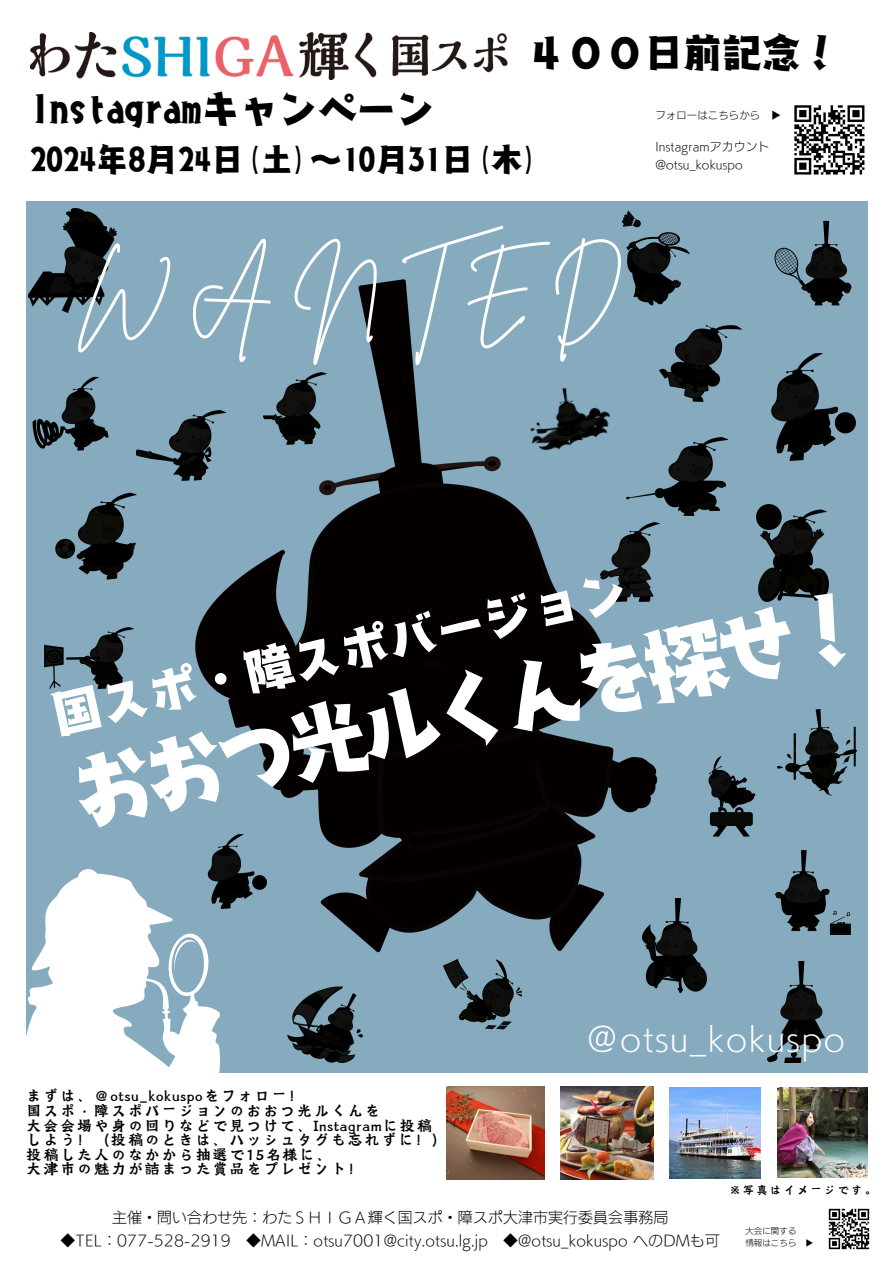
<style>
.page{position:relative;width:894px;height:1264px;background:#fff}
.page>*{position:absolute;margin:0;border:0;box-sizing:border-box;transform-origin:0 0}
.t1{font:84px "TT Gospel EB";color:#fff}
.t2{font:77.85px "Brittany Signature";letter-spacing:.26em;color:#fff}
.t3{font:49.5px "TT Gospel EB";color:#fff}
.t4{font:40.35px "TT Gospel EB";letter-spacing:-.03em;color:#000}
.t5{font:32.85px "TT Gospel EB";color:#000}
.t6{font:32.85px "UD Kakugo Large Pr 6 N L";letter-spacing:.05em;color:#fff}
.t7{font:18px "Canva Tide Kaplan JP";letter-spacing:.04em;color:#000}
.t8{font:14.85px "UD Kakugo Large Pr 6 N L";letter-spacing:.015em;color:#000}
.t9{font:13.5px "Canva Tide Kaplan JP";letter-spacing:.1em;color:#000}
.t10{font:11.85px "UD Kakugo Large Pr 6 N L";letter-spacing:.015em;color:#000}
.t11{font:10.35px "UD Kakugo Large Pr 6 N L";letter-spacing:.015em;color:#000}
.t12{font:8.4px "UD Kakugo Large Pr 6 N L";letter-spacing:.015em;color:#000}
</style>
<div class="page">
<div style="left:26px;top:202px;width:841px;height:870px;background:#86aabe"></div>
<img style="left:181px;top:279px;width:501px;height:716px">
<svg style="left:26px;top:841px;width:262px;height:232px"></svg>
<img style="left:708px;top:756px;width:48px;height:81px">
<img style="left:511px;top:363px;width:113px;height:113px">
<img style="left:32px;top:376px;width:77px;height:75px">
<img style="left:774px;top:220px;width:77px;height:86px">
<img style="left:615px;top:210px;width:75px;height:102px">
<img style="left:777px;top:709px;width:79px;height:86px">
<img style="left:29px;top:209px;width:87px;height:103px">
<img style="left:200px;top:834px;width:66px;height:74px">
<img style="left:771px;top:354px;width:84px;height:107px">
<img style="left:288px;top:986px;width:74px;height:76px">
<img style="left:775px;top:850px;width:75px;height:84px">
<img style="left:442px;top:952px;width:80px;height:78px">
<img style="left:137px;top:410px;width:89px;height:70px">
<img style="left:600px;top:522px;width:59px;height:79px">
<img style="left:263px;top:373px;width:63px;height:72px">
<img style="left:626px;top:437px;width:101px;height:79px">
<img style="left:659px;top:325px;width:81px;height:77px">
<img style="left:642px;top:898px;width:64px;height:94px">
<img style="left:45px;top:628px;width:88px;height:60px">
<img style="left:756px;top:504px;width:72px;height:97px">
<img style="left:767px;top:961px;width:57px;height:101px">
<img style="left:55px;top:465px;width:91px;height:115px">
<img style="left:777px;top:1087px;width:90px;height:90px">
<img style="left:669px;top:1087px;width:91px;height:91px">
<img style="left:560px;top:1086px;width:93px;height:93px">
<img style="left:446px;top:1086px;width:98px;height:93px">
<img style="left:30px;top:32px;width:478px;height:48px">
<img style="left:794px;top:105px;width:71px;height:70px">
<img style="left:828px;top:1208px;width:42px;height:42px">
<p class="t4" style="left:526px;top:33px;width:315px">４００日前記念！</p>
<p class="t4" style="left:30px;top:88px;width:407px">Instagramキャンペーン</p>
<p class="t5" style="left:30px;top:143px;width:511px">2024年8月 24日 (土)～10月 31日 (木)</p>
<p class="t2" style="left:78px;top:243px;width:540px">WANTED</p>
<p class="t11" style="left:655px;top:110px;width:127px">フォローはこちらから ▶</p>
<p class="t10" style="left:655px;top:141px;width:116px">Instagramアカウント</p>
<p class="t10" style="left:655px;top:158px;width:89px">@otsu_kokuspo</p>
<h1 class="t3" style="left:47px;top:689px;width:590px;rotate:-12deg">国スポ・障スポバージョン</h1>
<p class="t1" style="left:63px;top:753px;width:817px;rotate:-12deg">おおつ光ルくんを探せ！</p>
<p class="t7" style="left:26px;top:1086px;width:280px">まずは、＠otsu_kokuspoをフォロー！</p>
<h2 class="t7" style="left:26px;top:1101px;width:356px">国スポ・障スポバージョンのおおつ光ルくんを</h2>
<p class="t7" style="left:26px;top:1116px;width:408px">大会会場や身の回りなどで見つけて、Instagramに投稿</p>
<p class="t7" style="left:26px;top:1130px;width:423px">しよう！（投稿のときは、ハッシュタグも忘れずに！）</p>
<p class="t7" style="left:26px;top:1145px;width:308px">投稿した人のなかから抽選で15名様に、</p>
<p class="t7" style="left:26px;top:1160px;width:339px">大津市の魅力が詰まった賞品をプレゼント！</p>
<p class="t6" style="left:585px;top:1021px;width:260px">＠otsu_kokuspo</p>
<p class="t9" style="left:728px;top:1182px;width:149px">※写真はイメージです。</p>
<p class="t8" style="left:112px;top:1210px;width:557px">主催・問い合わせ先：わたＳＨＩＧＡ輝く国スポ・障スポ大津市実行委員会事務局</p>
<p class="t8" style="left:61px;top:1232px;width:660px">◆TEL：077-528-2919 ◆MAIL：otsu7001@city.otsu.lg.jp ◆@otsu_kokuspo へのDMも可</p>
<p class="t12" style="left:745px;top:1226px;width:52px">大会に関する</p>
<p class="t12" style="left:745px;top:1238px;width:70px">情報はこちら ▶</p>
</div>
